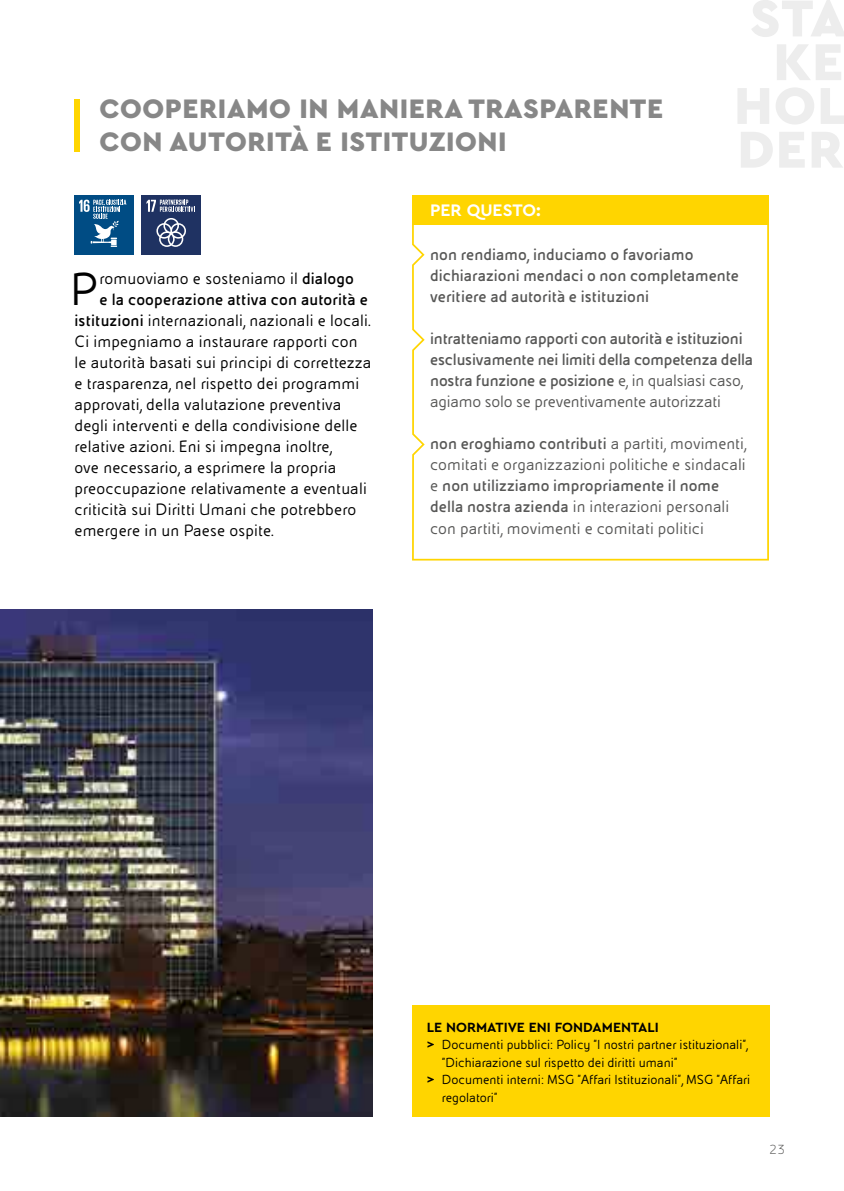
<style>
.page{position:relative;width:844px;height:1191px;background:#fff}
.page>*{position:absolute;margin:0;border:0;box-sizing:border-box;transform-origin:0 0}
.t1{font:49.18px "Eni Exp";color:#000}
.t2{font:900 28px/33.2px "Cera PRO";letter-spacing:.02em;color:#878787}
.t3{font:17.5px "Eni Exp";letter-spacing:.01em;color:#000}
.t4{font:700 17.5px/21px "Eni Exp";letter-spacing:-.005em;color:#575756}
.t5{font:17.5px/21px "Eni Exp";letter-spacing:.005em;color:#575756}
.t6{font:700 17.5px "Eni Exp";letter-spacing:.01em;color:#000}
.t7{font:700 17.5px "Cera PRO";color:#fff}
.t8{font:14px "Eni Exp";color:#000}
.t9{font:700 14px "Cera PRO";color:#000}
.t10{font:300 14px "Eni Exp";color:#575756}
.s1{font-weight:700}
.s2{font-weight:400}
.s3{font-family:"Cera PRO";font-weight:700}
</style>
<div class="page">
<img style="left:0;top:609px;width:372px;height:507px">
<div style="left:74px;top:99px;width:6px;height:53px;background:#ffd500"></div>
<svg style="left:412px;top:224px;width:356px;height:336px"></svg>
<div style="left:412px;top:195px;width:356px;height:29px;background:#ffd500"></div>
<div style="left:74px;top:195px;width:60px;height:59px;background:#004c84"></div>
<svg style="left:79px;top:200px;width:47px;height:47px"></svg>
<div style="left:141px;top:195px;width:59px;height:59px;background:#1f3262"></div>
<svg style="left:156px;top:218px;width:30px;height:29px"></svg>
<svg style="left:146px;top:200px;width:48px;height:12px"></svg>
<div style="left:412px;top:1005px;width:357px;height:111px;background:#ffd500"></div>
<h2 class="t2" style="left:99px;top:91px;width:565px">COOPERIAMO IN MANIERA TRASPARENTE<br>CON AUTORITÀ E ISTITUZIONI</h2>
<h1 class="t1" style="left:70px;top:265px;width:30px">P</h1>
<p class="t3" style="left:99px;top:269px;width:256px">romuoviamo e sosteniamo il <span class="s1">dialogo</span></p>
<p class="t6" style="left:99px;top:290px;width:270px">e la cooperazione attiva con autorità e</p>
<p class="t3" style="left:74px;top:311px;width:298px"><span class="s1">istituzioni</span> internazionali, nazionali e locali.</p>
<p class="t3" style="left:74px;top:332px;width:284px">Ci impegniamo a instaurare rapporti con</p>
<p class="t3" style="left:74px;top:353px;width:298px">le autorità basati sui principi di correttezza</p>
<p class="t3" style="left:74px;top:374px;width:286px">e trasparenza, nel rispetto dei programmi</p>
<p class="t3" style="left:74px;top:395px;width:268px">approvati, della valutazione preventiva</p>
<p class="t3" style="left:74px;top:416px;width:284px">degli interventi e della condivisione delle</p>
<p class="t3" style="left:74px;top:437px;width:259px">relative azioni. Eni si impegna inoltre,</p>
<p class="t3" style="left:74px;top:458px;width:263px">ove necessario, a esprimere la propria</p>
<p class="t3" style="left:74px;top:479px;width:294px">preoccupazione relativamente a eventuali</p>
<p class="t3" style="left:74px;top:500px;width:283px">criticità sui Diritti Umani che potrebbero</p>
<p class="t3" style="left:74px;top:521px;width:201px">emergere in un Paese ospite.</p>
<p class="t7" style="left:430px;top:198px;width:112px">PER QUESTO:</p>
<p class="t4" style="left:430px;top:244px;width:310px">non rendiamo, induciamo o favoriamo dichiarazioni mendaci o non completamente veritiere ad autorità e istituzioni</p>
<p class="t4" style="left:430px;top:328px;width:324px">intratteniamo rapporti con autorità e istituzioni esclusivamente nei limiti della competenza della nostra funzione e posizione <span class="s2">e, in qualsiasi caso, agiamo solo se preventivamente autorizzati</span></p>
<p class="t5" style="left:430px;top:434px;width:318px"><span class="s1">non eroghiamo contributi</span> a partiti, movimenti, comitati e organizzazioni politiche e sindacali e <span class="s1">non utilizziamo impropriamente il nome della nostra azienda</span> in interazioni personali con partiti, movimenti e comitati politici</p>
<p class="t9" style="left:427px;top:1017px;width:233px">LE NORMATIVE ENI FONDAMENTALI</p>
<p class="t8" style="left:427px;top:1037px;width:322px"><span class="s3">&gt;</span> Documenti pubblici: Policy “I nostri partner istituzionali”,</p>
<p class="t8" style="left:441px;top:1055px;width:237px">“Dichiarazione sul rispetto dei diritti umani”</p>
<p class="t8" style="left:427px;top:1072px;width:325px"><span class="s3">&gt;</span> Documenti interni: MSG “Affari Istituzionali”, MSG “Affari</p>
<p class="t8" style="left:441px;top:1090px;width:57px">regolatori”</p>
<p class="t10" style="left:769px;top:1142px;width:17px">23</p>
</div>
